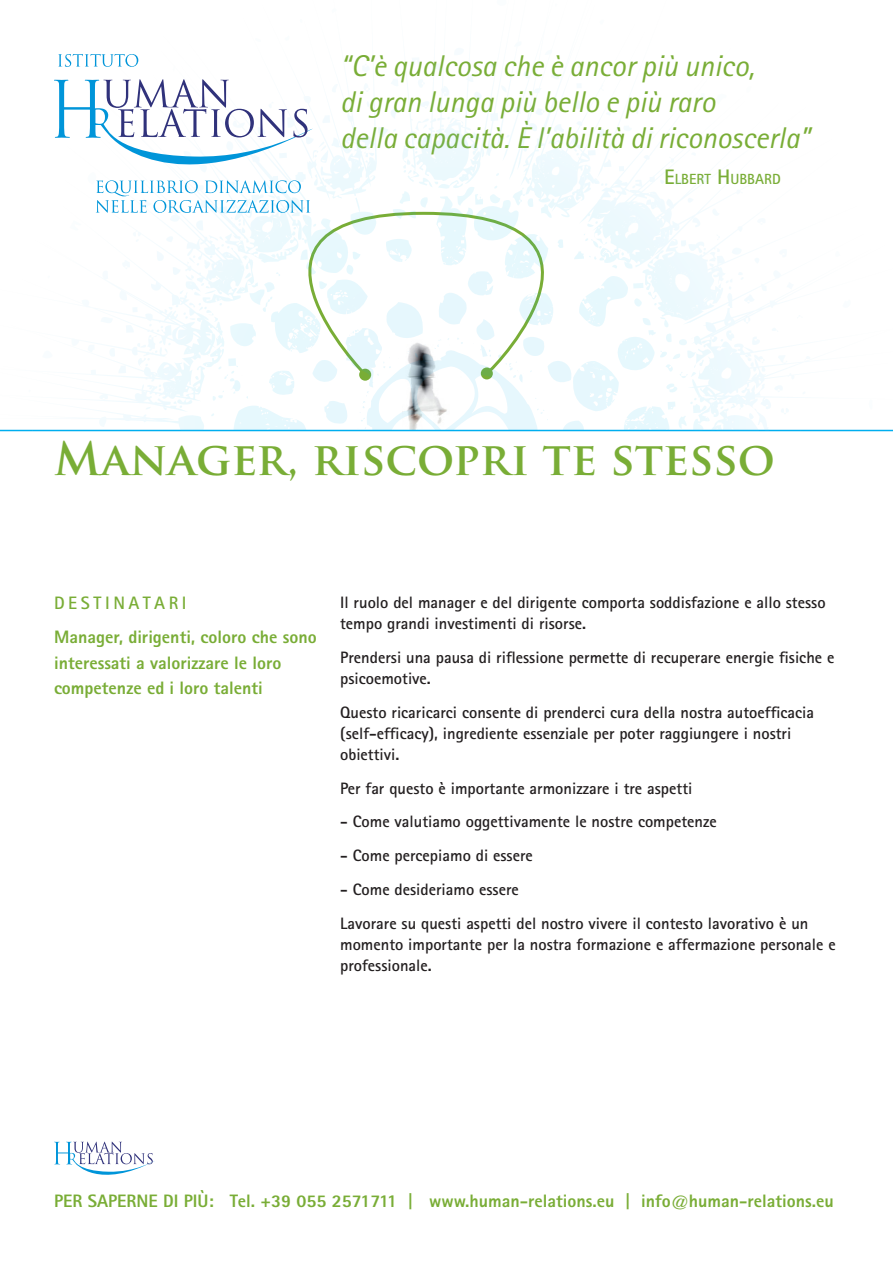
<style>
.page{position:relative;width:893px;height:1263px;background:#fff}
.page>*{position:absolute;margin:0;border:0;box-sizing:border-box;transform-origin:0 0}
.t1{font:700 45px "Trajan Pro";color:#79ad36}
.t2{font:italic 30px "Rotis Sans Serif";color:#79ad36}
.Normale{font:800 18px/25.5px "Rotis Sans Serif";color:#79ad36}
.Normale-2{font:700 18px "Rotis Sans Serif";letter-spacing:.2em;color:#79ad36}
.Normale-3{font:700 16.5px/21px "Rotis Sans Serif";color:#231f20}
.t3{font:700 14.7px "Rotis Sans Serif";color:#79ad36}
.s1{font-size:21px}
</style>
<div class="page">
<img style="left:402px;top:378px;width:60px;height:52px">
<hr style="left:0;top:430px;width:893px;height:1px;background:#00aeef">
<svg style="left:208px;top:210px;width:434px;height:168px"></svg>
<svg style="left:359px;top:369px;width:12px;height:12px"></svg>
<svg style="left:481px;top:367px;width:12px;height:12px"></svg>
<svg style="left:520px;top:89px;width:75px;height:132px"></svg>
<svg style="left:58px;top:54px;width:80px;height:13px"></svg>
<svg style="left:54px;top:79px;width:259px;height:134px"></svg>
<svg style="left:54px;top:1141px;width:101px;height:34px"></svg>
<p class="t2" style="left:340px;top:48px;width:416px">“C’è qualcosa che è ancor più unico,</p>
<p class="t2" style="left:340px;top:84px;width:376px">di gran lunga più bello e più raro</p>
<p class="t2" style="left:340px;top:120px;width:471px">della capacità. È l’abilità di riconoscerla”</p>
<p class="t3" style="left:664px;top:170px;width:118px"><span class="s1">E</span>LBERT <span class="s1">H</span>UBBARD</p>
<p class="t1" style="left:54px;top:431px;width:722px">Manager, riscopri te stesso</p>
<p class="Normale-2" style="left:54px;top:592px;width:134px">DESTINATARI</p>
<p class="Normale" style="left:54px;top:624px;width:264px">Manager, dirigenti, coloro che sono interessati a valorizzare le loro competenze ed i loro talenti</p>
<p class="Normale-3" style="left:340px;top:592px;width:487px">Il ruolo del manager e del dirigente comporta soddisfazione e allo stesso tempo grandi investimenti di risorse.</p>
<p class="Normale-3" style="left:340px;top:647px;width:496px">Prendersi una pausa di riflessione permette di recuperare energie fisiche e psicoemotive.</p>
<p class="Normale-3" style="left:340px;top:701px;width:475px">Questo ricaricarci consente di prenderci cura della nostra autoefficacia (self-efficacy), ingrediente essenziale per poter raggiungere i nostri obiettivi.</p>
<p class="Normale-3" style="left:340px;top:777px;width:354px">Per far questo è importante armonizzare i tre aspetti</p>
<p class="Normale-3" style="left:340px;top:811px;width:378px">- Come valutiamo oggettivamente le nostre competenze</p>
<p class="Normale-3" style="left:340px;top:845px;width:194px">- Come percepiamo di essere</p>
<p class="Normale-3" style="left:340px;top:878px;width:180px">- Come desideriamo essere</p>
<p class="Normale-3" style="left:340px;top:912px;width:497px">Lavorare su questi aspetti del nostro vivere il contesto lavorativo è un momento importante per la nostra formazione e affermazione personale e professionale.</p>
<p class="Normale" style="left:54px;top:1188px;width:781px">PER SAPERNE DI PIÙ: Tel. +39 055 2571711 | www.human-relations.eu | info@human-relations.eu</p>
</div>
